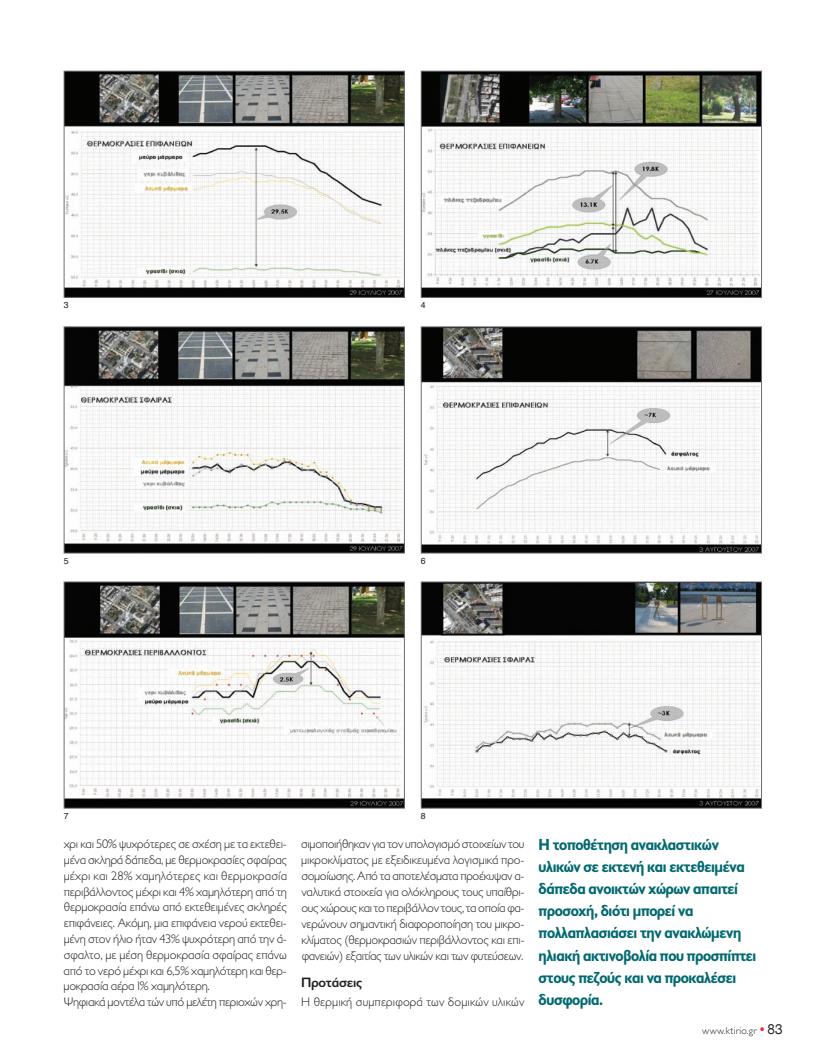
<style>
.page{position:relative;width:815px;height:1063px;background:#fff}
.page>*{position:absolute;margin:0;border:0;box-sizing:border-box;transform-origin:0 0}
.t1{font:700 16.25px/22.1px "Gill Sans Hel";letter-spacing:-.025em;color:#01696f;scale:.9 1}
.t2{font:600 13.75px "Gill Sans Hel";letter-spacing:-.015em;color:#231f20}
.t3{font:300 12.5px/15.8px "Gill Sans Hel";letter-spacing:-.015em;color:#231f20}
.t4{font:300 12.5px "Gill Sans Hel";letter-spacing:.01em;color:#231f20}
.t5{font:300 10px "Gill Sans Hel";letter-spacing:.025em;color:#231f20}
.t6{font:8.75px "Helvetica";color:#231f20}
.s1{font-family:"Gr Helvetica";font-weight:400;font-size:13.75px;color:#ee1d23}
.s2{font-family:"Gr Helvetica";font-weight:400;font-size:13.75px}
</style>
<div class="page">
<img style="left:66px;top:73px;width:337px;height:223px">
<div style="left:64px;top:71px;width:341px;height:227px;border:1px solid #6c6d70"></div>
<img style="left:423px;top:73px;width:337px;height:223px">
<div style="left:421px;top:71px;width:341px;height:227px;border:1px solid #6c6d70"></div>
<img style="left:66px;top:329px;width:337px;height:222px">
<div style="left:64px;top:327px;width:341px;height:226px;border:1px solid #6c6d70"></div>
<img style="left:423px;top:329px;width:337px;height:222px">
<div style="left:421px;top:327px;width:341px;height:226px;border:1px solid #6c6d70"></div>
<img style="left:66px;top:584px;width:337px;height:223px">
<div style="left:64px;top:582px;width:341px;height:227px;border:1px solid #6c6d70"></div>
<img style="left:423px;top:584px;width:337px;height:223px">
<div style="left:421px;top:582px;width:341px;height:227px;border:1px solid #6c6d70"></div>
<p class="t6" style="left:64px;top:301px;width:6px">3</p>
<p class="t6" style="left:421px;top:301px;width:6px">4</p>
<p class="t6" style="left:64px;top:557px;width:6px">5</p>
<p class="t6" style="left:421px;top:557px;width:6px">6</p>
<p class="t6" style="left:64px;top:812px;width:6px">7</p>
<p class="t6" style="left:421px;top:812px;width:6px">8</p>
<p class="t3" style="left:301px;top:837px;width:225px;text-align:justify">σιμοποιήθηκαν για τον υπολογισμό στοιχείων του μικροκλίματος με εξειδικευμένα λογισμικά προ&shy;σομοίωσης. Από τα αποτελέσματα προέκυψαν α&shy;ναλυτικά στοιχεία για ολόκληρους τους υπαίθρι&shy;ους χώρους και το περιβάλλον τους, τα οποία φα&shy;νερώνουν σημαντική διαφοροποίηση του μικρο&shy;κλίματος (θερμοκρασιών περιβάλλοντος και επι&shy;φανειών) εξαιτίας των υλικών και των φυτεύσεων.</p>
<p class="t2" style="left:301px;top:977px;width:63px">Προτάσεις</p>
<p class="t4" style="left:301px;top:998px;width:225px">Η θερμική συμπεριφορά των δομικών υλικών</p>
<p class="t3" style="left:64px;top:838px;width:225px">χρι και 50% ψυχρότερες σε σχέση με τα εκτεθει&shy;μένα σκληρά δάπεδα, με θερμοκρασίες σφαίρας μέχρι και 28% χαμηλότερες και θερμοκρασία περιβάλλοντος μέχρι και 4% χαμηλότερη από τη θερμοκρασία επάνω από εκτεθειμένες σκληρές επιφάνειες. Ακόμη, μια επιφάνεια νερού εκτεθει&shy;μένη στον ήλιο ήταν 43% ψυχρότερη από την ά&shy;σφαλτο, με μέση θερμοκρασία σφαίρας επάνω από το νερό μέχρι και 6,5% χαμηλότερη και θερ&shy;μοκρασία αέρα 1% χαμηλότερη.<br>Ψηφιακά μοντέλα τών υπό μελέτη περιοχών χρη-</p>
<h1 class="t1" style="left:539px;top:835px;width:244px">Η τοποθέτηση ανακλαστικών υλικών σε εκτενή και εκτεθειμένα δάπεδα ανοικτών χώρων απαιτεί προσοχή, διότι μπορεί να πολλαπλασιάσει την ανακλώμενη ηλιακή ακτινοβολία που προσπίπτει στους πεζούς και να προκαλέσει δυσφορία.</h1>
<p class="t5" style="left:702px;top:1028px;width:82px">www.ktirio.gr <span class="s1">•</span> <span class="s2">83</span></p>
</div>
